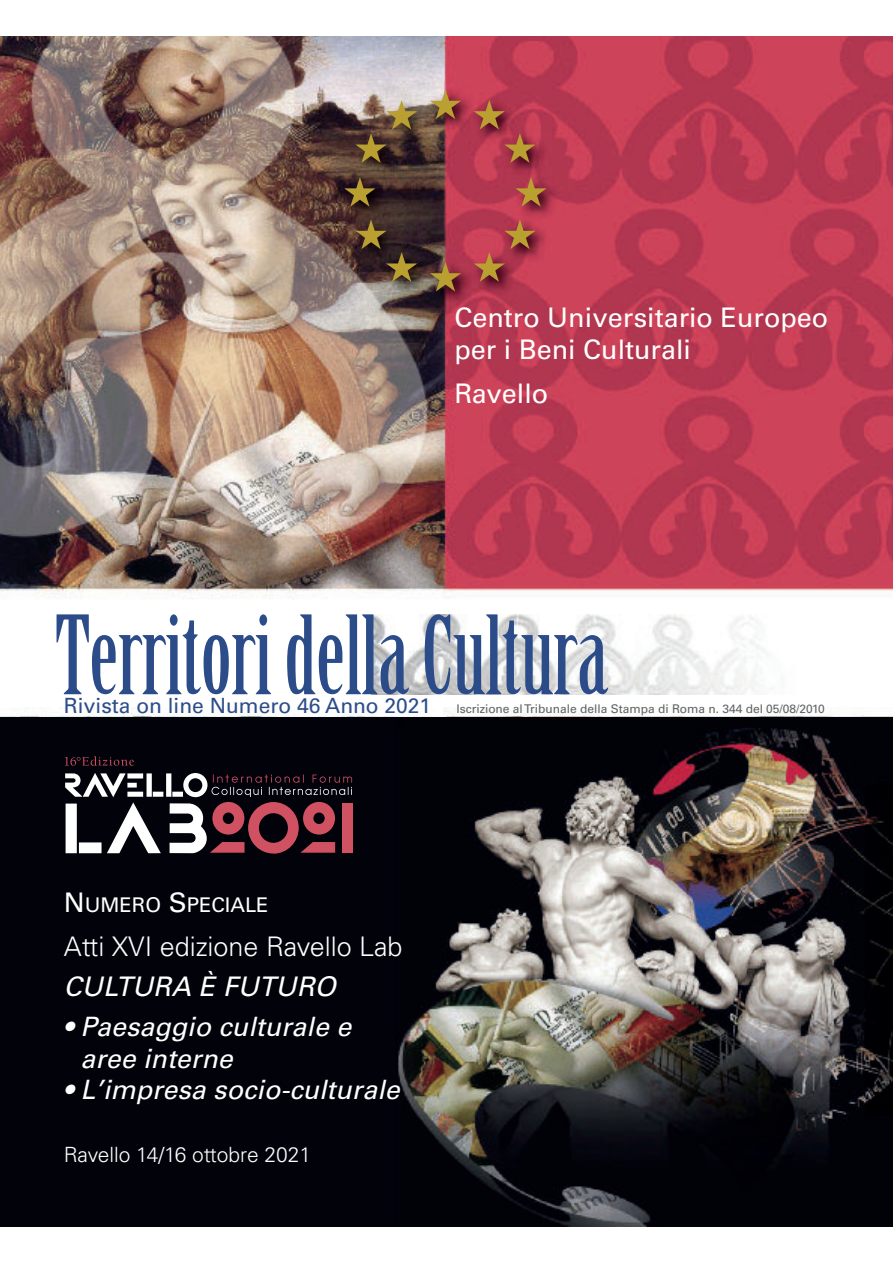
<style>
.page{position:relative;width:893px;height:1263px;background:#fff}
.page>*{position:absolute;margin:0;border:0;box-sizing:border-box;transform-origin:0 0}
.t1{font:106.5px "Birch Std";color:#2c4c89}
.t2{font:27px/32.4px "Univers";color:#fff}
.t3{font:300 27px "Univers";color:#fff}
.t4{font:italic 27px "Univers";letter-spacing:.005em;color:#fff}
.t5{font:italic 26.7px/31.5px "Univers";letter-spacing:.005em;color:#fff}
.t6{font:300 21px "Univers";color:#fff}
.t7{font:20.25px "Univers";color:#fff}
.t8{font:12px "Univers";color:#5f6263}
.s1{font-size:21px;color:#2c4c89}
.s2{font-size:27px}
</style>
<div class="page">
<img style="left:0;top:36px;width:893px;height:681px">
<img style="left:0;top:717px;width:893px;height:509px">
<img style="left:336px;top:81px;width:231px;height:231px">
<svg style="left:430px;top:89px;width:31px;height:30px"></svg>
<svg style="left:474px;top:100px;width:61px;height:63px;background:#ae4448"></svg>
<svg style="left:515px;top:177px;width:32px;height:30px"></svg>
<svg style="left:474px;top:219px;width:61px;height:63px;background:#b04548"></svg>
<svg style="left:430px;top:262px;width:31px;height:30px"></svg>
<svg style="left:355px;top:100px;width:62px;height:63px;background:#705b45"></svg>
<svg style="left:344px;top:177px;width:31px;height:30px"></svg>
<svg style="left:355px;top:219px;width:62px;height:63px;background:#493727"></svg>
<img style="left:371px;top:614px;width:522px;height:80px">
<svg style="left:65px;top:773px;width:287px;height:81px"></svg>
<div style="left:343px;top:803px;width:10px;height:50px;background:#cf5162"></div>
<svg style="left:65px;top:756px;width:69px;height:10px"></svg>
<h2 class="t2" style="left:454px;top:303px;width:375px">Centro Universitario Europeo per i Beni Culturali</h2>
<h2 class="t2" style="left:454px;top:380px;width:95px">Ravello</h2>
<h1 class="t1" style="left:55px;top:611px;width:554px">Territori della Cultura</h1>
<p class="t8" style="left:64px;top:704px;width:763px"><span class="s1">Rivista on line Numero 46 Anno 2021</span> Iscrizione al Tribunale della Stampa di Roma n. 344 del 05/08/2010</p>
<h3 class="t7" style="left:64px;top:897px;width:206px"><span class="s2">N</span>UMERO <span class="s2">S</span>PECIALE</h3>
<h2 class="t3" style="left:64px;top:937px;width:340px">Atti XVI edizione Ravello Lab</h2>
<h2 class="t4" style="left:64px;top:977px;width:273px">CULTURA È FUTURO</h2>
<h3 class="t5" style="left:80px;top:1013px;width:272px;text-indent:-17px">• Paesaggio culturale e aree interne</h3>
<h3 class="t5" style="left:64px;top:1076px;width:337px">• L’impresa socio-culturale</h3>
<h3 class="t6" style="left:64px;top:1147px;width:249px">Ravello 14/16 ottobre 2021</h3>
</div>
